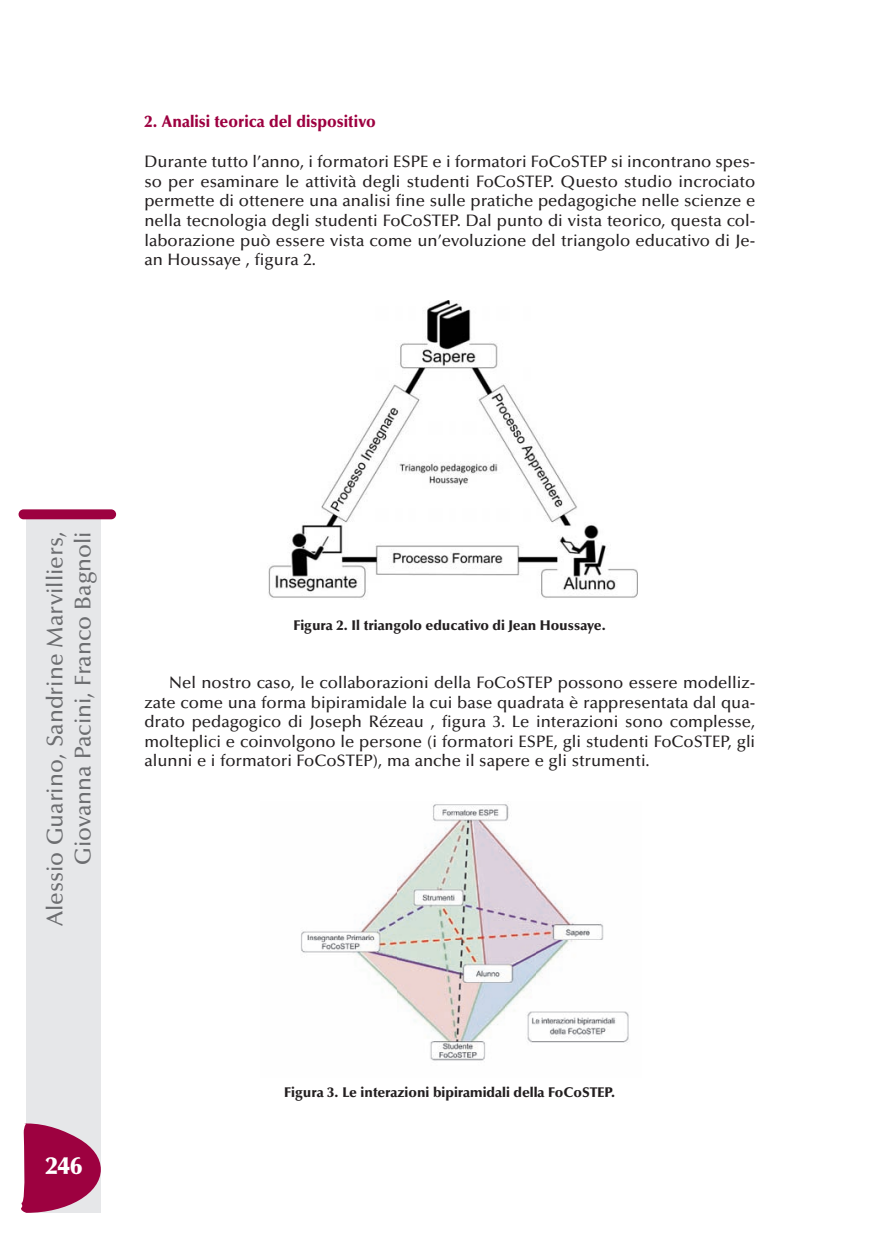
<style>
.page{position:relative;width:869px;height:1241px;background:#fff}
.page>*{position:absolute;margin:0;border:0;box-sizing:border-box;transform-origin:0 0}
.t1{font:900 24.5px "Optima";color:#fff}
.t2{font:500 22.75px/28px "Optima";color:#6c6d70;text-align:right}
.t3{font:500 16.62px/19.6px "Optima";color:#231f20;text-align:justify}
.t4{font:900 16.62px "Optima";color:#9d0140;scale:.95 1}
.t5{font:900 14px "Optima";color:#231f20}
</style>
<div class="page">
<img style="left:268px;top:300px;width:370px;height:298px">
<img style="left:301px;top:804px;width:328px;height:257px">
<div style="left:27px;top:517px;width:74px;height:695px;background:#e6e7e9"></div>
<div style="left:19px;top:509px;width:97px;height:10px;background:#9d0140;border-radius:5px"></div>
<svg style="left:21px;top:1122px;width:80px;height:90px"></svg>
<p class="t4" style="left:144px;top:115px;width:245px">2. Analisi teorica del dispositivo</p>
<p class="t3" style="left:144px;top:153px;width:612px">Durante tutto l’anno, i formatori ESPE e i formatori FoCoSTEP si incontrano spes&shy;so per esaminare le attività degli studenti FoCoSTEP. Questo studio incrociato permette di ottenere una analisi fine sulle pratiche pedagogiche nelle scienze e nella tecnologia degli studenti FoCoSTEP. Dal punto di vista teorico, questa col&shy;laborazione può essere vista come un’evoluzione del triangolo educativo di Je&shy;an Houssaye , figura 2.</p>
<h2 class="t2" style="left:43px;top:926px;width:396px;rotate:-90deg">Alessio Guarino, Sandrine Marvilliers,<br>Giovanna Pacini, Franco Bagnoli</h2>
<p class="t5" style="left:293px;top:619px;width:314px">Figura 2. Il triangolo educativo di Jean Houssaye.</p>
<p class="t3" style="left:144px;top:674px;width:612px;text-indent:25px">Nel nostro caso, le collaborazioni della FoCoSTEP possono essere modelliz&shy;zate come una forma bipiramidale la cui base quadrata è rappresentata dal qua&shy;drato pedagogico di Joseph Rézeau , figura 3. Le interazioni sono complesse, molteplici e coinvolgono le persone (i formatori ESPE, gli studenti FoCoSTEP, gli alunni e i formatori FoCoSTEP), ma anche il sapere e gli strumenti.</p>
<h1 class="t1" style="left:45px;top:1155px;width:38px">246</h1>
<p class="t5" style="left:284px;top:1086px;width:332px">Figura 3. Le interazioni bipiramidali della FoCoSTEP.</p>
</div>
